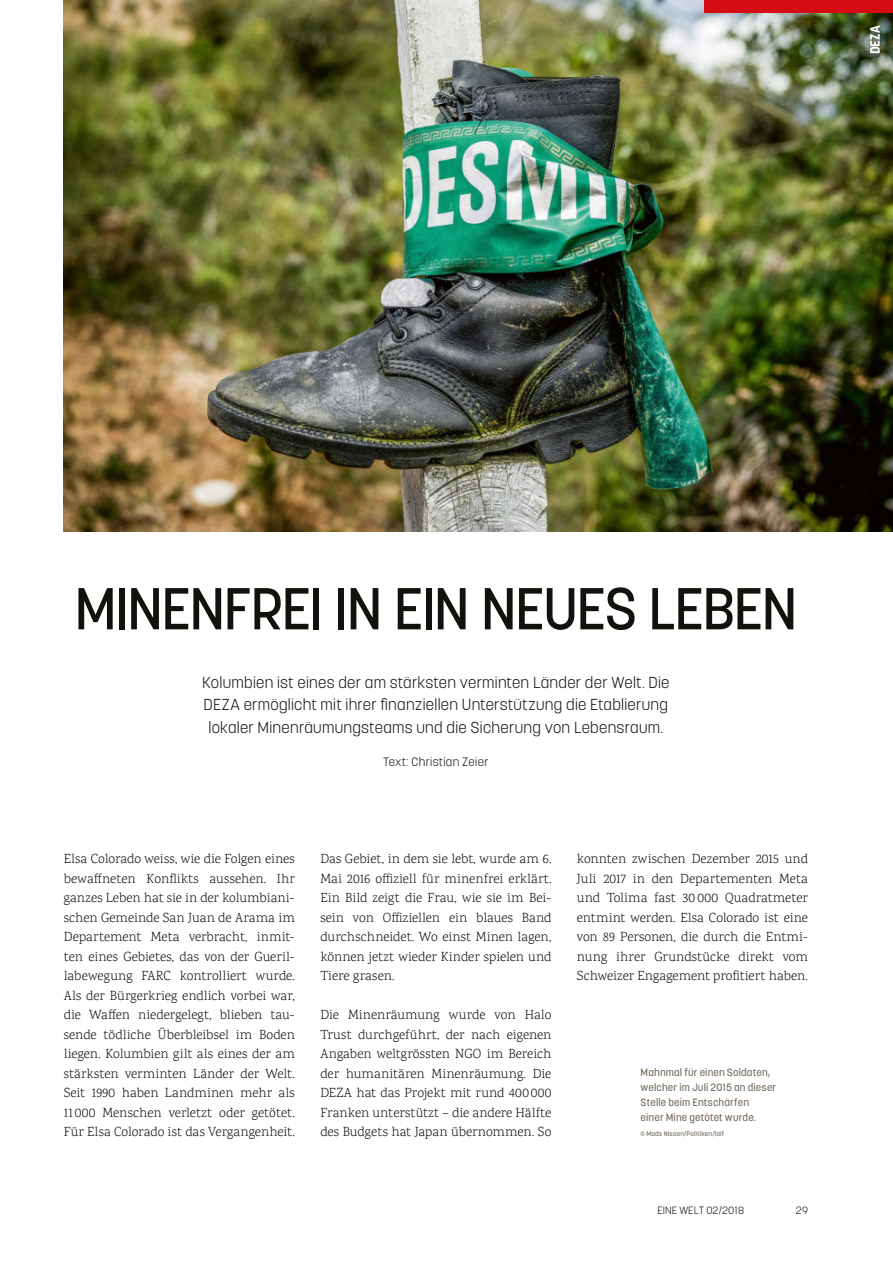
<style>
.page{position:relative;width:893px;height:1263px;background:#fff}
.page>*{position:absolute;margin:0;border:0;box-sizing:border-box;transform-origin:0 0}
.t1{font:500 58.5px "Korolev";letter-spacing:-.035em;color:#12120d}
.t2{font:300 15.75px/22.5px "Korolev";letter-spacing:.015em;color:#12120d;text-align:center}
.t3{font:300 13.5px/19.5px "Karma";letter-spacing:.005em;color:#12120d;text-align:justify}
.t4{font:700 13.5px "Korolev";color:#fff}
.t5{font:300 12px "Korolev";letter-spacing:.025em;color:#12120d}
.t6{font:500 10.5px/15px "Korolev";letter-spacing:.015em;color:#776c60}
.t7{font:300 10.5px "Korolev";color:#12120d}
.t8{font:500 6.75px "Korolev";letter-spacing:.015em;color:#776c60}
</style>
<div class="page">
<img style="left:64px;top:0;width:829px;height:531px">
<div style="left:704px;top:0;width:189px;height:13px;background:#d50c14"></div>
<p class="t4" style="left:866px;top:54px;width:30px;rotate:-90deg">DEZA</p>
<h1 class="t1" style="left:74px;top:572px;width:725px">MINENFREI IN EIN NEUES LEBEN</h1>
<p class="t2" style="left:202px;top:671px;width:469px">Kolumbien ist eines der am stärksten verminten Länder der Welt. Die<br>DEZA ermöglicht mit ihrer finanziellen Unterstützung die Etablierung lokaler Minenräumungsteams und die Sicherung von Lebensraum.</p>
<p class="t5" style="left:383px;top:754px;width:107px">Text: Christian Zeier</p>
<p class="t3" style="left:64px;top:850px;width:233px">Elsa Colorado weiss, wie die Folgen eines bewaffneten Konflikts aussehen. Ihr ganzes Leben hat sie in der kolumbiani&shy;schen Gemeinde San Juan de Arama im Departement Meta verbracht, inmit&shy;ten eines Gebietes, das von der Gueril&shy;labewegung FARC kontrolliert wurde.<br>Als der Bürgerkrieg endlich vorbei war, die Waffen niedergelegt, blieben tau&shy;sende tödliche Überbleibsel im Boden liegen. Kolumbien gilt als eines der am stärksten verminten Länder der Welt.<br>Seit 1990 haben Landminen mehr als 11 000 Menschen verletzt oder getötet.<br>Für Elsa Colorado ist das Vergangenheit.</p>
<p class="t3" style="left:320px;top:850px;width:233px">Das Gebiet, in dem sie lebt, wurde am 6.<br>Mai 2016 offiziell für minenfrei erklärt.<br>Ein Bild zeigt die Frau, wie sie im Bei&shy;sein von Offiziellen ein blaues Band durchschneidet. Wo einst Minen lagen, können jetzt wieder Kinder spielen und Tiere grasen.</p>
<p class="t3" style="left:320px;top:1006px;width:233px">Die Minenräumung wurde von Halo Trust durchgeführt, der nach eigenen Angaben weltgrössten NGO im Bereich der humanitären Minenräumung. Die DEZA hat das Projekt mit rund 400000<br>Franken unterstützt – die andere Hälfte des Budgets hat Japan übernommen. So</p>
<p class="t3" style="left:577px;top:850px;width:233px">konnten zwischen Dezember 2015 und Juli 2017 in den Departementen Meta und Tolima fast 30 000 Quadratmeter entmint werden. Elsa Colorado ist eine von 89 Personen, die durch die Entmi&shy;nung ihrer Grundstücke direkt vom Schweizer Engagement profitiert haben.</p>
<p class="t6" style="left:641px;top:1065px;width:137px">Mahnmal für einen Soldaten, welcher im Juli 2015 an dieser<br>Stelle beim Entschärfen<br>einer Mine getötet wurde.</p>
<p class="t8" style="left:641px;top:1129px;width:85px">© Mads Nissen/Politiken/laif</p>
<p class="t7" style="left:657px;top:1204px;width:88px">EINE WELT 02/2018</p>
<p class="t7" style="left:796px;top:1204px;width:14px">29</p>
</div>
